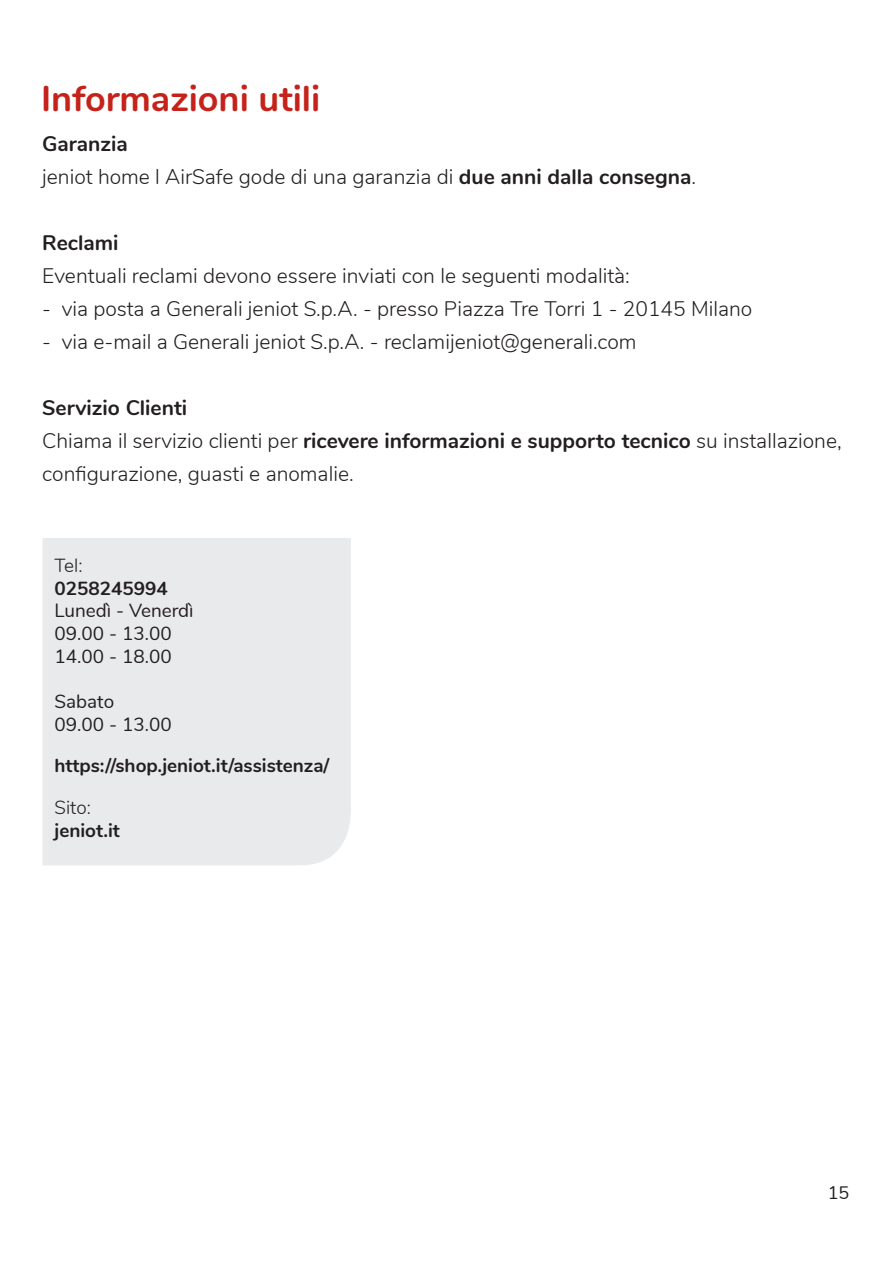
<style>
.page{position:relative;width:893px;height:1263px;background:#fff}
.page>*{position:absolute;margin:0;border:0;box-sizing:border-box;transform-origin:0 0}
.t1{font:700 36px "Nunito";color:#c5221a}
.t2{font:300 21px/33px "Nunito";color:#231f20}
.t3{font:700 21px "Nunito";color:#231f20}
.t4{font:700 18.9px "Nunito";color:#231f20}
.t5{font:18.9px/22.6px "Nunito";color:#231f20}
.t6{font:300 18.9px "Nunito";color:#231f20}
.t7{font:18px "Nunito";color:#231f20}
.s1{font-weight:700}
</style>
<div class="page">
<div style="left:43px;top:538px;width:308px;height:327px;background:#e9eaeb"></div>
<h1 class="t1" style="left:41px;top:72px;width:280px">Informazioni utili</h1>
<p class="t2" style="left:42px;top:126px;width:655px"><span class="s1">Garanzia<br></span>jeniot home l AirSafe gode di una garanzia di <span class="s1">due anni dalla consegna</span>.</p>
<p class="t3" style="left:42px;top:227px;width:78px">Reclami</p>
<p class="t2" style="left:42px;top:258px;width:589px">Eventuali reclami devono essere inviati con le seguenti modalità:</p>
<p class="t2" style="left:42px;top:291px;width:712px">- via posta a Generali jeniot S.p.A. - presso Piazza Tre Torri 1 - 20145 Milano</p>
<p class="t2" style="left:42px;top:324px;width:596px">- via e-mail a Generali jeniot S.p.A. - reclamijeniot@generali.com</p>
<p class="t2" style="left:42px;top:390px;width:801px"><span class="s1">Servizio Clienti<br></span>Chiama il servizio clienti per <span class="s1">ricevere informazioni e supporto tecnico</span> su installazione, configurazione, guasti e anomalie.</p>
<p class="t6" style="left:55px;top:551px;width:30px">Tel:</p>
<p class="t4" style="left:55px;top:574px;width:115px">0258245994</p>
<p class="t5" style="left:55px;top:598px;width:141px">Lunedì - Venerdì<br>09.00 - 13.00<br>14.00 - 18.00</p>
<p class="t5" style="left:55px;top:689px;width:119px">Sabato<br>09.00 - 13.00</p>
<p class="t4" style="left:55px;top:752px;width:276px">https://shop.jeniot.it/assistenza/</p>
<p class="t6" style="left:55px;top:793px;width:38px">Sito:</p>
<p class="t4" style="left:55px;top:816px;width:67px">jeniot.it</p>
<p class="t7" style="left:828px;top:1180px;width:23px">15</p>
</div>
